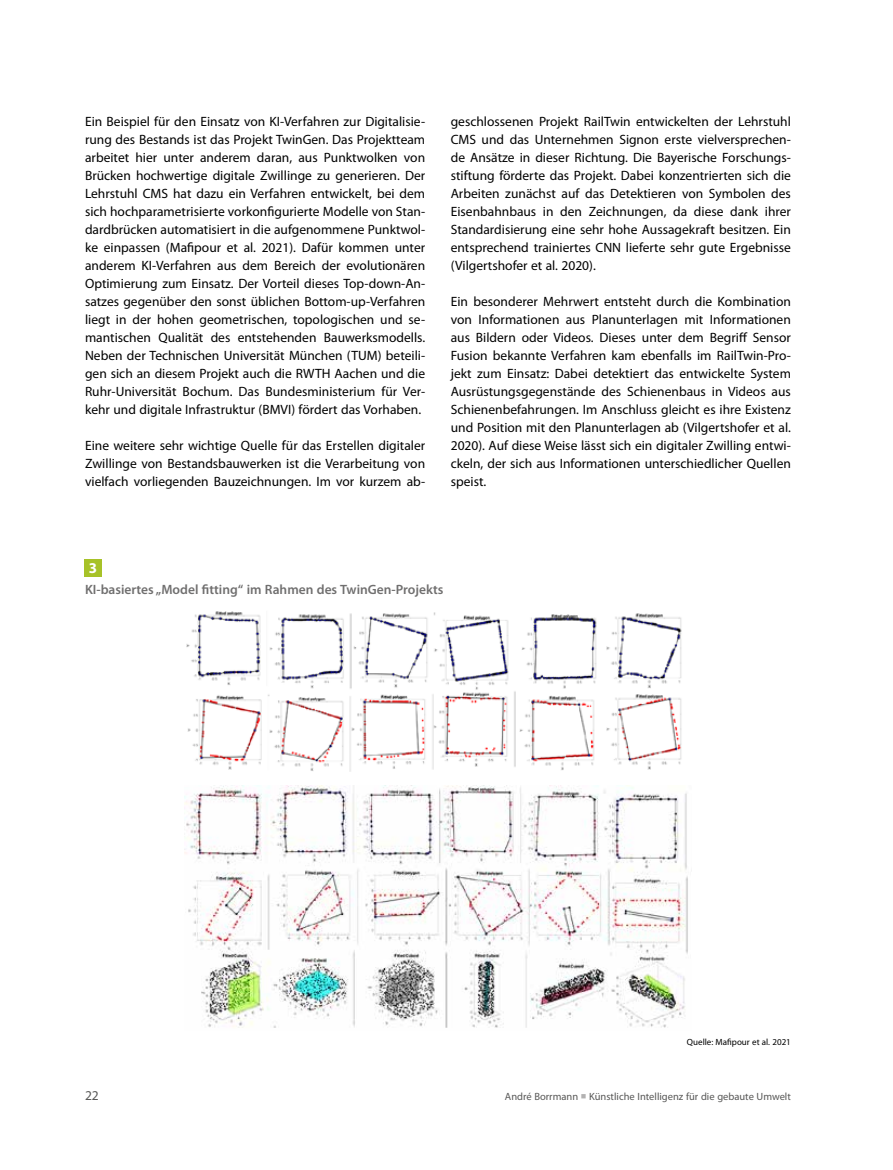
<style>
.page{position:relative;width:893px;height:1170px;background:#fff}
.page>*{position:absolute;margin:0;border:0;box-sizing:border-box;transform-origin:0 0}
.t1{font:700 15px "Myriad Pro";color:#fff}
.t2{font:13.5px/18px "Myriad Pro";color:#000;text-align:justify}
.t3{font:600 13.5px "Myriad Pro";color:#706f6f}
.t4{font:13.5px "Myriad Pro";color:#575756}
.t5{font:10.5px "Myriad Pro";color:#575756}
.t6{font:9px "Myriad Pro";color:#000}
.s1{color:#b3b2b2}
</style>
<div class="page">
<div style="left:85px;top:559px;width:17px;height:17px;background:#a7c228"></div>
<img style="left:187px;top:612px;width:329px;height:159px">
<img style="left:521px;top:613px;width:161px;height:75px">
<img style="left:519px;top:695px;width:76px;height:75px">
<img style="left:606px;top:694px;width:76px;height:75px">
<img style="left:185px;top:785px;width:503px;height:243px">
<svg style="left:186px;top:611px;width:83px;height:75px"></svg>
<p class="t2" style="left:85px;top:112px;width:342px">Ein Beispiel für den Einsatz von KI-Verfahren zur Digitalisie&shy;rung des Bestands ist das Projekt TwinGen. Das Projektteam arbeitet hier unter anderem daran, aus Punktwolken von Brücken hochwertige digitale Zwillinge zu generieren. Der Lehrstuhl CMS hat dazu ein Verfahren entwickelt, bei dem sich hochparametrisierte vorkonfigurierte Modelle von Stan&shy;dardbrücken automatisiert in die aufgenommene Punktwol&shy;ke einpassen (Mafipour et al. 2021). Dafür kommen unter anderem KI-Verfahren aus dem Bereich der evolutionären Optimierung zum Einsatz. Der Vorteil dieses Top-down-An&shy;satzes gegenüber den sonst üblichen Bottom-up-Verfahren liegt in der hohen geometrischen, topologischen und se&shy;mantischen Qualität des entstehenden Bauwerksmodells.<br>Neben der Technischen Universität München (TUM) beteili&shy;gen sich an diesem Projekt auch die RWTH Aachen und die Ruhr-Universität Bochum. Das Bundesministerium für Ver&shy;kehr und digitale Infrastruktur (BMVI) fördert das Vorhaben.</p>
<p class="t2" style="left:85px;top:436px;width:342px">Eine weitere sehr wichtige Quelle für das Erstellen digitaler Zwillinge von Bestandsbauwerken ist die Verarbeitung von vielfach vorliegenden Bauzeichnungen. Im vor kurzem ab-</p>
<p class="t2" style="left:451px;top:112px;width:342px">geschlossenen Projekt RailTwin entwickelten der Lehrstuhl CMS und das Unternehmen Signon erste vielversprechen&shy;de Ansätze in dieser Richtung. Die Bayerische Forschungs&shy;stiftung förderte das Projekt. Dabei konzentrierten sich die Arbeiten zunächst auf das Detektieren von Symbolen des Eisenbahnbaus in den Zeichnungen, da diese dank ihrer Standardisierung eine sehr hohe Aussagekraft besitzen. Ein entsprechend trainiertes CNN lieferte sehr gute Ergebnisse (Vilgertshofer et al. 2020).</p>
<p class="t2" style="left:451px;top:292px;width:342px">Ein besonderer Mehrwert entsteht durch die Kombination von Informationen aus Planunterlagen mit Informationen aus Bildern oder Videos. Dieses unter dem Begriff Sensor Fusion bekannte Verfahren kam ebenfalls im RailTwin-Pro&shy;jekt zum Einsatz: Dabei detektiert das entwickelte System Ausrüstungsgegenstände des Schienenbaus in Videos aus Schienenbefahrungen. Im Anschluss gleicht es ihre Existenz und Position mit den Planunterlagen ab (Vilgertshofer et al.<br>2020). Auf diese Weise lässt sich ein digitaler Zwilling entwi&shy;ckeln, der sich aus Informationen unterschiedlicher Quellen speist.</p>
<p class="t1" style="left:89px;top:557px;width:10px">3</p>
<p class="t3" style="left:85px;top:581px;width:360px">KI-basiertes „Model fitting“ im Rahmen des TwinGen-Projekts</p>
<p class="t6" style="left:687px;top:1036px;width:105px">Quelle: Mafipour et al. 2021</p>
<p class="t4" style="left:85px;top:1087px;width:15px">22</p>
<p class="t5" style="left:505px;top:1090px;width:287px">André Borrmann <span class="s1">■</span> Künstliche Intelligenz für die gebaute Umwelt</p>
</div>
